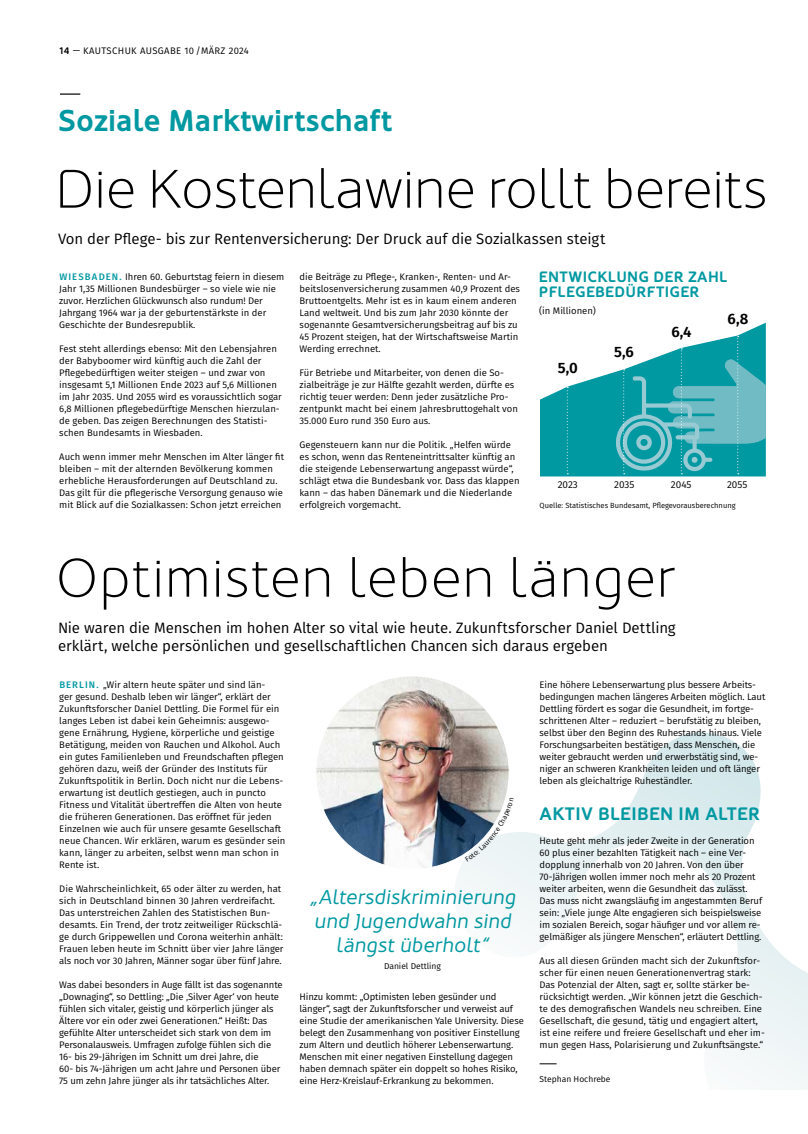
<style>
.page{position:relative;width:808px;height:1134px;background:#fff}
.page>*{position:absolute;margin:0;border:0;box-sizing:border-box;transform-origin:0 0}
.t1{font:300 54px "Oblik";letter-spacing:-.02em;color:#000}
.t2{font:300 54px "Oblik";color:#000}
.t3{font:700 30px "Oblik";color:#0098a1}
.t4{font:italic 20px/24px "Oblik";color:#0098a1;text-align:center}
.t5{font:700 18px "Oblik";letter-spacing:.02em;color:#0098a1}
.t6{font:15px/18px "Fira Sans";letter-spacing:-.01em;color:#000}
.t7{font:700 15px/15px "Oblik";letter-spacing:.02em;color:#0098a1}
.t8{font:600 15px "Fira Sans";color:#000}
.t9{font:10px "Fira Sans";color:#000}
.t10{font:9.5px/12px "Fira Sans";color:#000}
.t11{font:9.5px "Fira Sans";letter-spacing:.04em;color:#000}
.t12{font:8.5px "Fira Sans";color:#000}
.t13{font:7.5px "Fira Sans";color:#000}
.s1{font-family:"Oblik";font-weight:700}
.s2{font-weight:500;color:#0098a1}
</style>
<div class="page">
<svg style="left:453px;top:732px;width:355px;height:357px"></svg>
<hr style="left:60px;top:93px;width:20px;height:2px;background:#000">
<svg style="left:540px;top:1063px;width:17px;height:1px"></svg>
<img style="left:316px;top:676px;width:193px;height:193px;border-radius:97px">
<svg style="left:540px;top:323px;width:226px;height:153px"></svg>
<svg style="left:465px;top:798px;width:49px;height:63px"></svg>
<p class="t11" style="left:60px;top:44px;width:191px"><span class="s1">14</span> — KAUTSCHUK AUSGABE 10 /MÄRZ 2024</p>
<h2 class="t3" style="left:59px;top:103px;width:335px">Soziale Marktwirtschaft</h2>
<h1 class="t1" style="left:55px;top:158px;width:714px">Die Kostenlawine rollt bereits</h1>
<h3 class="t6" style="left:58px;top:229px;width:549px">Von der Pflege- bis zur Rentenversicherung: Der Druck auf die Sozialkassen steigt</h3>
<p class="t10" style="left:59px;top:270px;width:227px"><span class="s2">WIESBADEN.</span> Ihren 60. Geburtstag feiern in diesem Jahr 1,35 Millionen Bundesbürger – so viele wie nie zuvor. Herzlichen Glückwunsch also rundum! Der Jahrgang 1964 war ja der geburtenstärkste in der Geschichte der Bundesrepublik.</p>
<p class="t10" style="left:59px;top:342px;width:224px">Fest steht allerdings ebenso: Mit den Lebensjahren der Babyboomer wird künftig auch die Zahl der Pflegebedürftigen weiter steigen – und zwar von insgesamt 5,1 Millionen Ende 2023 auf 5,6 Millionen im Jahr 2035. Und 2055 wird es voraussichtlich sogar 6,8 Millionen pflegebedürftige Menschen hierzulan&shy;de geben. Das zeigen Berechnungen des Statisti&shy;schen Bundesamts in Wiesbaden.</p>
<p class="t10" style="left:59px;top:450px;width:226px">Auch wenn immer mehr Menschen im Alter länger fit bleiben – mit der alternden Bevölkerung kommen erhebliche Herausforderungen auf Deutschland zu.<br>Das gilt für die pflegerische Versorgung genauso wie mit Blick auf die Sozialkassen: Schon jetzt erreichen</p>
<p class="t10" style="left:300px;top:270px;width:222px">die Beiträge zu Pflege-, Kranken-, Renten- und Ar&shy;beitslosenversicherung zusammen 40,9 Prozent des Bruttoentgelts. Mehr ist es in kaum einem anderen Land weltweit. Und bis zum Jahr 2030 könnte der sogenannte Gesamtversicherungsbeitrag auf bis zu 45 Prozent steigen, hat der Wirtschaftsweise Martin Werding errechnet.</p>
<p class="t10" style="left:300px;top:366px;width:220px">Für Betriebe und Mitarbeiter, von denen die So&shy;zialbeiträge je zur Hälfte gezahlt werden, dürfte es richtig teuer werden: Denn jeder zusätzliche Pro&shy;zentpunkt macht bei einem Jahresbruttogehalt von 35.000 Euro rund 350 Euro aus.</p>
<p class="t10" style="left:300px;top:438px;width:222px">Gegensteuern kann nur die Politik. „Helfen würde es schon, wenn das Renteneintrittsalter künftig an die steigende Lebenserwartung angepasst würde“, schlägt etwa die Bundesbank vor. Dass das klappen kann – das haben Dänemark und die Niederlande erfolgreich vorgemacht.</p>
<h3 class="t7" style="left:539px;top:270px;width:190px">ENTWICKLUNG DER ZAHL<br>PFLEGEBEDÜRFTIGER</h3>
<p class="t10" style="left:539px;top:304px;width:58px">(in Millionen)</p>
<h3 class="t8" style="left:558px;top:355px;width:22px">5,0</h3>
<h3 class="t8" style="left:614px;top:339px;width:21px">5,6</h3>
<h3 class="t8" style="left:671px;top:319px;width:22px">6,4</h3>
<h3 class="t8" style="left:728px;top:307px;width:22px">6,8</h3>
<p class="t9" style="left:558px;top:477px;width:22px">2023</p>
<p class="t9" style="left:614px;top:477px;width:22px">2035</p>
<p class="t9" style="left:671px;top:477px;width:22px">2045</p>
<p class="t9" style="left:727px;top:477px;width:22px">2055</p>
<p class="t13" style="left:540px;top:499px;width:198px">Quelle: Statistisches Bundesamt, Pflegevorausberechnung</p>
<h1 class="t2" style="left:55px;top:547px;width:623px">Optimisten leben länger</h1>
<h3 class="t6" style="left:58px;top:618px;width:619px">Nie waren die Menschen im hohen Alter so vital wie heute. Zukunftsforscher Daniel Dettling erklärt, welche persönlichen und gesellschaftlichen Chancen sich daraus ergeben</h3>
<p class="t10" style="left:59px;top:678px;width:228px"><span class="s2">BERLIN.</span> „Wir altern heute später und sind län-<br>ger gesund. Deshalb leben wir länger“, erklärt der Zukunftsforscher Daniel Dettling. Die Formel für ein langes Leben ist dabei kein Geheimnis: ausgewo&shy;gene Ernährung, Hygiene, körperliche und geistige Betätigung, meiden von Rauchen und Alkohol. Auch ein gutes Familienleben und Freundschaften pflegen gehören dazu, weiß der Gründer des Instituts für Zukunftspolitik in Berlin. Doch nicht nur die Lebens&shy;erwartung ist deutlich gestiegen, auch in puncto Fitness und Vitalität übertreffen die Alten von heute die früheren Generationen. Das eröffnet für jeden Einzelnen wie auch für unsere gesamte Gesellschaft neue Chancen. Wir erklären, warum es gesünder sein kann, länger zu arbeiten, selbst wenn man schon in Rente ist.</p>
<p class="t10" style="left:59px;top:882px;width:226px">Die Wahrscheinlichkeit, 65 oder älter zu werden, hat sich in Deutschland binnen 30 Jahren verdreifacht.<br>Das unterstreichen Zahlen des Statistischen Bun&shy;desamts. Ein Trend, der trotz zeitweiliger Rückschlä&shy;ge durch Grippewellen und Corona weiterhin anhält:<br>Frauen leben heute im Schnitt über vier Jahre länger als noch vor 30 Jahren, Männer sogar über fünf Jahre.</p>
<p class="t10" style="left:59px;top:978px;width:225px">Was dabei besonders in Auge fällt ist das sogenannte „Downaging“, so Dettling: „Die ‚Silver Ager‘ von heute fühlen sich vitaler, geistig und körperlich jünger als Ältere vor ein oder zwei Generationen.“ Heißt: Das gefühlte Alter unterscheidet sich stark von dem im Personalausweis. Umfragen zufolge fühlen sich die 16- bis 29-Jährigen im Schnitt um drei Jahre, die<br>60- bis 74-Jährigen um acht Jahre und Personen über 75 um zehn Jahre jünger als ihr tatsächliches Alter.</p>
<p class="t10" style="left:300px;top:990px;width:226px">Hinzu kommt: „Optimisten leben gesünder und länger“, sagt der Zukunftsforscher und verweist auf eine Studie der amerikanischen Yale University. Diese belegt den Zusammenhang von positiver Einstellung zum Altern und deutlich höherer Lebenserwartung.<br>Menschen mit einer negativen Einstellung dagegen haben demnach später ein doppelt so hohes Risiko, eine Herz-Kreislauf-Erkrankung zu bekommen.</p>
<h3 class="t4" style="left:309px;top:885px;width:208px">„Altersdiskriminierung und Jugendwahn sind längst überholt“</h3>
<p class="t12" style="left:384px;top:959px;width:58px">Daniel Dettling</p>
<p class="t10" style="left:540px;top:678px;width:227px">Eine höhere Lebenserwartung plus bessere Arbeits&shy;bedingungen machen längeres Arbeiten möglich. Laut Dettling fördert es sogar die Gesundheit, im fortge&shy;schrittenen Alter – reduziert – berufstätig zu bleiben, selbst über den Beginn des Ruhestands hinaus. Viele Forschungsarbeiten bestätigen, dass Menschen, die weiter gebraucht werden und erwerbstätig sind, we&shy;niger an schweren Krankheiten leiden und oft länger leben als gleichaltrige Ruheständler.</p>
<h3 class="t5" style="left:540px;top:803px;width:222px">AKTIV BLEIBEN IM ALTER</h3>
<p class="t10" style="left:540px;top:834px;width:224px">Heute geht mehr als jeder Zweite in der Generation 60 plus einer bezahlten Tätigkeit nach – eine Ver&shy;dopplung innerhalb von 20 Jahren. Von den über 70-Jährigen wollen immer noch mehr als 20 Prozent weiter arbeiten, wenn die Gesundheit das zulässt.<br>Das muss nicht zwangsläufig im angestammten Beruf sein: „Viele junge Alte engagieren sich beispielsweise im sozialen Bereich, sogar häufiger und vor allem re&shy;gelmäßiger als jüngere Menschen“, erläutert Dettling.</p>
<p class="t10" style="left:540px;top:954px;width:227px">Aus all diesen Gründen macht sich der Zukunftsfor&shy;scher für einen neuen Generationenvertrag stark:<br>Das Potenzial der Alten, sagt er, sollte stärker be&shy;rücksichtigt werden. „Wir können jetzt die Geschich&shy;te des demografischen Wandels neu schreiben. Eine Gesellschaft, die gesund, tätig und engagiert altert, ist eine reifere und freiere Gesellschaft und eher im&shy;mun gegen Hass, Polarisierung und Zukunftsängste.“</p>
<p class="t12" style="left:540px;top:1073px;width:72px">Stephan Hochrebe</p>
</div>
